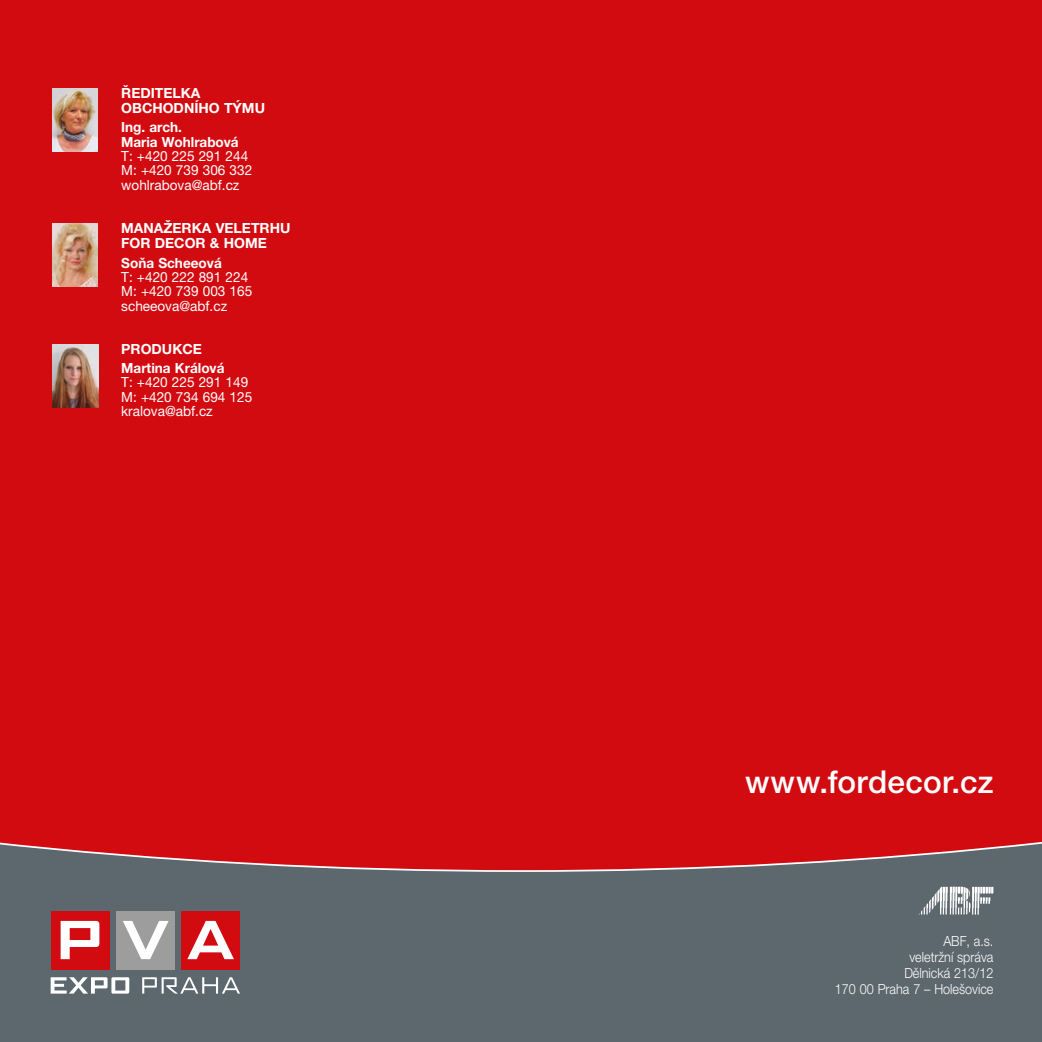
<style>
.page{position:relative;width:1042px;height:1042px;background:#fff}
.page>*{position:absolute;margin:0;border:0;box-sizing:border-box;transform-origin:0 0}
.t1{font:500 31.5px "Helvetica Neue LT Pro";letter-spacing:.01em;color:#fff}
.t2{font:14px/14.3px "Helvetica Neue LT Pro";color:#fff}
.t3{font:700 14px/14.3px "Helvetica Neue LT Pro";color:#fff}
.t4{font:300 14px/15.8px "Helvetica Neue LT Pro";color:#fff;text-align:right;scale:.9 1}
</style>
<div class="page">
<div style="left:0;top:873px;width:1042px;height:169px;background:#5d686e"></div>
<div style="left:0;top:0;width:1042px;height:873px;background:#d20b11"></div>
<div style="left:51px;top:910px;width:58px;height:59px;background:#d20b11"></div>
<div style="left:116px;top:910px;width:59px;height:59px;background:#9d9d9d"></div>
<div style="left:181px;top:910px;width:59px;height:59px;background:#d20b11"></div>
<svg style="left:61px;top:921px;width:38px;height:38px"></svg>
<svg style="left:123px;top:921px;width:46px;height:38px"></svg>
<svg style="left:187px;top:921px;width:47px;height:38px"></svg>
<svg style="left:51px;top:977px;width:189px;height:16px"></svg>
<svg style="left:918px;top:887px;width:75px;height:27px"></svg>
<img style="left:52px;top:88px;width:46px;height:63px">
<img style="left:52px;top:223px;width:46px;height:63px">
<img style="left:52px;top:344px;width:46px;height:63px">
<p class="t3" style="left:121px;top:86px;width:145px">ŘEDITELKA<br>OBCHODNÍHO TÝMU</p>
<p class="t3" style="left:121px;top:120px;width:119px">Ing. arch.<br>Maria Wohlrabová</p>
<p class="t2" style="left:121px;top:148px;width:132px">T: +420 225 291 244<br>M: +420 739 306 332 wohlrabova@abf.cz</p>
<p class="t3" style="left:121px;top:219px;width:171px;line-height:15.8px">MANAŽERKA VELETRHU<br>FOR DECOR &amp; HOME</p>
<p class="t3" style="left:121px;top:255px;width:102px">Soňa Scheeová</p>
<p class="t2" style="left:121px;top:270px;width:132px">T: +420 222 891 224<br>M: +420 739 003 165 scheeova@abf.cz</p>
<p class="t3" style="left:121px;top:339px;width:105px;line-height:19.2px">PRODUKCE<br>Martina Králová</p>
<p class="t2" style="left:121px;top:375px;width:132px">T: +420 225 291 149<br>M: +420 734 694 125 kralova@abf.cz</p>
<h1 class="t1" style="left:745px;top:763px;width:250px">www.fordecor.cz</h1>
<p class="t4" style="left:835px;top:933px;width:178px">ABF, a.s.<br>veletržní správa<br>Dělnická 213/12<br>170 00 Praha 7 – Holešovice</p>
</div>
